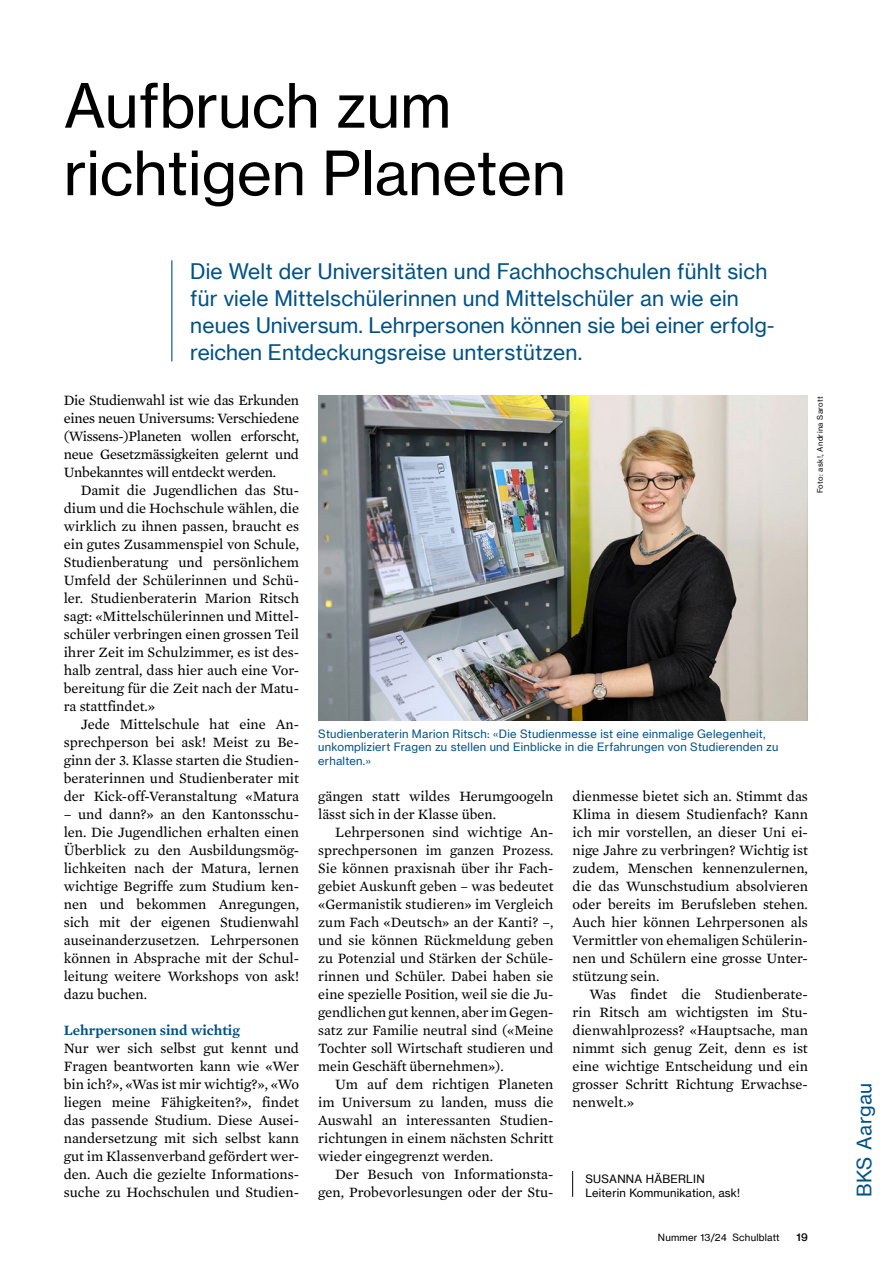
<style>
.page{position:relative;width:893px;height:1263px;background:#fff}
.page>*{position:absolute;margin:0;border:0;box-sizing:border-box;transform-origin:0 0}
.t1{font:60px/67.5px "N Haas Grotesk TX Pro 55 Rg";color:#000}
.t2{font:21px/27px "N Haas Grotesk TX Pro 55 Rg";letter-spacing:.01em;color:#005286}
.t3{font:19.5px "N Haas Grotesk TX Pro 55 Rg";letter-spacing:.03em;color:#005286}
.t4{font:14.55px/18px "Mercury Text G2";color:#000;text-align:justify}
.t5{font:600 14.55px "Mercury Text G2";color:#005286}
.t6{font:11.25px/13.8px "N Haas Grotesk TX Pro 55 Rg";letter-spacing:.02em;color:#005286}
.t7{font:11.25px/13.8px "N Haas Grotesk TX Pro 55 Rg";letter-spacing:.02em;color:#000}
.t8{font:10.5px "N Haas Grotesk TX Pro 65 Md";color:#000}
.t9{font:9.75px "N Haas Grotesk TX Pro 55 Rg";letter-spacing:.02em;color:#000}
.t10{font:7.5px "N Haas Grotesk TX Pro 55 Rg";letter-spacing:.05em;color:#000}
</style>
<div class="page">
<hr style="left:171px;top:260px;width:1px;height:101px;background:#005286">
<img style="left:318px;top:396px;width:490px;height:324px">
<svg style="left:572px;top:1171px;width:1px;height:26px"></svg>
<h1 class="t1" style="left:64px;top:72px;width:504px">Aufbruch zum richtigen Planeten</h1>
<h2 class="t2" style="left:190px;top:258px;width:586px">Die Welt der Universitäten und Fachhochschulen fühlt sich für viele Mittelschülerinnen und Mittelschüler an wie ein neues Universum. Lehrpersonen können sie bei einer erfolg&shy;reichen Entdeckungsreise unterstützen.</h2>
<p class="t4" style="left:64px;top:391px;width:237px">Die Studienwahl ist wie das Erkunden eines neuen Universums: Verschiedene (Wissens-)Planeten wollen erforscht, neue Gesetzmässigkeiten gelernt und Unbekanntes will entdeckt werden.</p>
<p class="t4" style="left:64px;top:481px;width:237px;text-indent:17px">Damit die Jugendlichen das Stu&shy;dium und die Hochschule wählen, die wirklich zu ihnen passen, braucht es ein gutes Zusammenspiel von Schule, Studienberatung und persönlichem Umfeld der Schülerinnen und Schü&shy;ler. Studienberaterin Marion Ritsch sagt: «Mittelschülerinnen und Mittel&shy;schüler verbringen einen grossen Teil ihrer Zeit im Schulzimmer, es ist des&shy;halb zentral, dass hier auch eine Vor&shy;bereitung für die Zeit nach der Matu&shy;ra stattfindet.»</p>
<p class="t4" style="left:64px;top:715px;width:237px;text-indent:17px">Jede Mittelschule hat eine An&shy;sprechperson bei ask! Meist zu Be&shy;ginn der 3. Klasse starten die Studien&shy;beraterinnen und Studienberater mit der Kick-off-Veranstaltung «Matura</p>
<p class="t4" style="left:64px;top:805px;width:237px">– und dann?» an den Kantonsschu&shy;len. Die Jugendlichen erhalten einen Überblick zu den Ausbildungsmög&shy;lichkeiten nach der Matura, lernen wichtige Begriffe zum Studium ken&shy;nen und bekommen Anregungen, sich mit der eigenen Studienwahl auseinanderzusetzen. Lehrpersonen können in Absprache mit der Schul&shy;leitung weitere Workshops von ask! dazu buchen.</p>
<p class="t5" style="left:64px;top:1021px;width:178px">Lehrpersonen sind wichtig</p>
<p class="t4" style="left:64px;top:1039px;width:237px">Nur wer sich selbst gut kennt und Fragen beantworten kann wie «Wer bin ich?», «Was ist mir wichtig?», «Wo liegen meine Fähigkeiten?», findet das passende Studium. Diese Ausei&shy;nandersetzung mit sich selbst kann gut im Klassenverband gefördert wer&shy;den. Auch die gezielte Informations&shy;suche zu Hochschulen und Studien-</p>
<p class="t10" style="left:815px;top:493px;width:99px;rotate:-90deg">Foto: ask!, Andrina Sarott</p>
<p class="t6" style="left:318px;top:727px;width:462px">Studienberaterin Marion Ritsch: «Die Studienmesse ist eine einmalige Gelegenheit, unkompliziert Fragen zu stellen und Einblicke in die Erfahrungen von Studierenden zu erhalten.»</p>
<p class="t4" style="left:318px;top:787px;width:237px">gängen statt wildes Herumgoogeln lässt sich in der Klasse üben.</p>
<p class="t4" style="left:318px;top:823px;width:237px;text-indent:17px">Lehrpersonen sind wichtige An&shy;sprechpersonen im ganzen Prozess.<br>Sie können praxisnah über ihr Fach&shy;gebiet Auskunft geben – was bedeutet «Germanistik studieren» im Vergleich zum Fach «Deutsch» an der Kanti? –, und sie können Rückmeldung geben zu Potenzial und Stärken der Schüle&shy;rinnen und Schüler. Dabei haben sie eine spezielle Position, weil sie die Ju&shy;gendlichen gut kennen, aber im Gegen&shy;satz zur Familie neutral sind («Meine Tochter soll Wirtschaft studieren und mein Geschäft übernehmen»).</p>
<p class="t4" style="left:318px;top:1075px;width:237px;text-indent:17px">Um auf dem richtigen Planeten im Universum zu landen, muss die Auswahl an interessanten Studien&shy;richtungen in einem nächsten Schritt wieder eingegrenzt werden.</p>
<p class="t4" style="left:318px;top:1165px;width:237px;text-align:right">Der Besuch von Informationsta&shy;gen, Probevorlesungen oder der Stu-</p>
<p class="t4" style="left:573px;top:787px;width:237px">dienmesse bietet sich an. Stimmt das Klima in diesem Studienfach? Kann ich mir vorstellen, an dieser Uni ei&shy;nige Jahre zu verbringen? Wichtig ist zudem, Menschen kennenzulernen, die das Wunschstudium absolvieren oder bereits im Berufsleben stehen.<br>Auch hier können Lehrpersonen als Vermittler von ehemaligen Schülerin&shy;nen und Schülern eine grosse Unter&shy;stützung sein.</p>
<p class="t4" style="left:573px;top:985px;width:237px;text-indent:17px">Was findet die Studienberate&shy;rin Ritsch am wichtigsten im Stu&shy;dienwahlprozess? «Hauptsache, man nimmt sich genug Zeit, denn es ist eine wichtige Entscheidung und ein grosser Schritt Richtung Erwachse&shy;nenwelt.»</p>
<p class="t7" style="left:585px;top:1172px;width:156px">SUSANNA HÄBERLIN<br>Leiterin Kommunikation, ask!</p>
<p class="t9" style="left:658px;top:1231px;width:123px">Nummer 13/24 Schulblatt</p>
<p class="t8" style="left:797px;top:1230px;width:13px">19</p>
<h3 class="t3" style="left:852px;top:1197px;width:116px;rotate:-90deg">BKS Aargau</h3>
</div>
